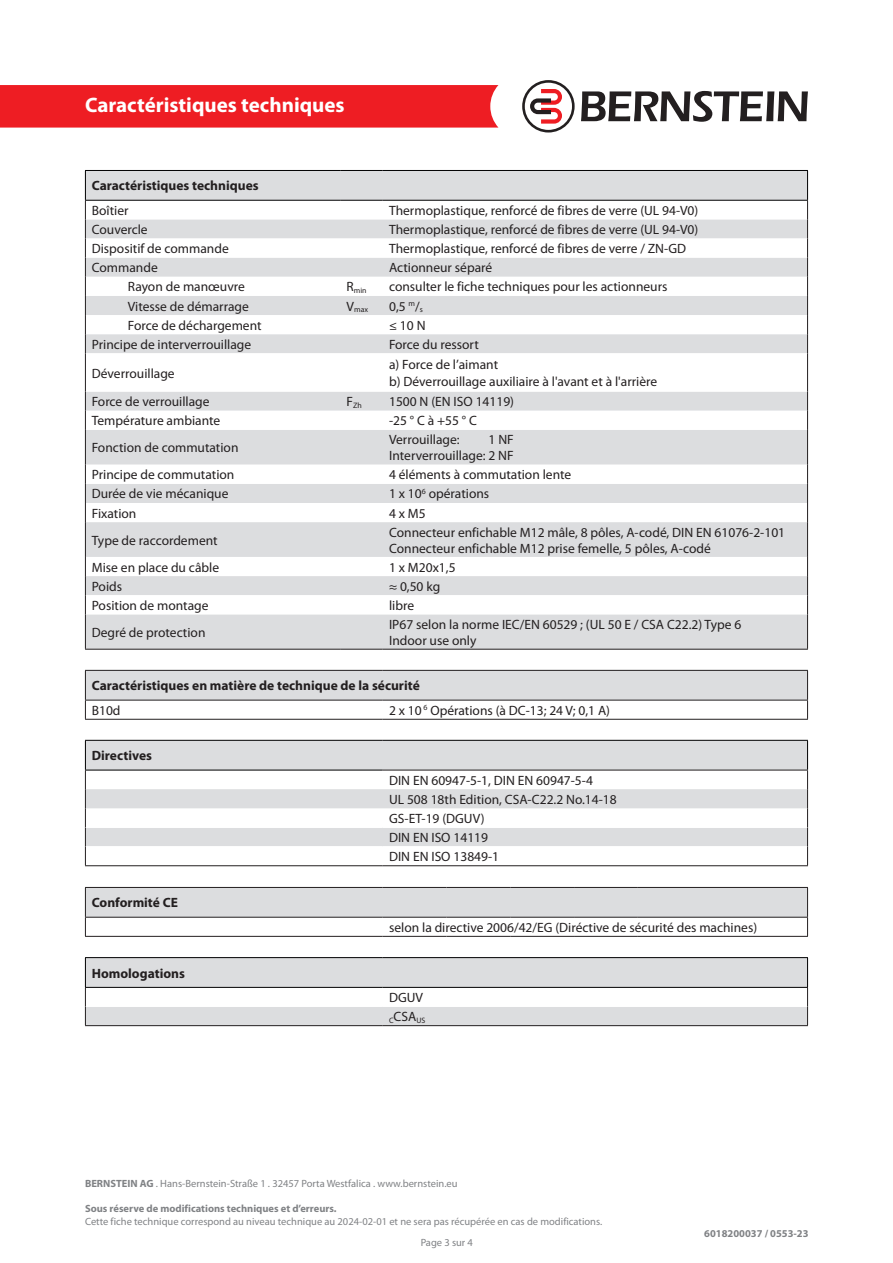
<style>
.page{position:relative;width:893px;height:1263px;background:#fff}
.page>*{position:absolute;margin:0;border:0;box-sizing:border-box;transform-origin:0 0}
.t1{font:700 21px "Myriad Pro";color:#fff}
.t2{font:13.5px/16.2px "Myriad Pro";color:#231f20}
.t3{font:700 13.5px "Myriad Pro";color:#231f20}
.t4{font:10.5px/21px "Myriad Pro";color:#808285}
.t5{font:700 10.5px "Myriad Pro";color:#808285}
.t6{font:7.8px "Myriad Pro";color:#231f20}
.s1{font-weight:700}
</style>
<div class="page">
<div style="left:0;top:85px;width:498px;height:43px;background:#ee1d23"></div>
<svg style="left:581px;top:91px;width:227px;height:31px"></svg>
<svg style="left:522px;top:80px;width:53px;height:53px"></svg>
<div style="left:86px;top:171px;width:721px;height:478px;background:#dcdddf"></div>
<svg style="left:86px;top:201px;width:721px;height:413px"></svg>
<hr style="left:85px;top:353px;width:1px;height:39px;background:#231f20">
<hr style="left:807px;top:353px;width:1px;height:39px;background:#231f20">
<svg style="left:85px;top:392px;width:1px;height:38px"></svg>
<svg style="left:807px;top:392px;width:1px;height:38px"></svg>
<hr style="left:85px;top:430px;width:1px;height:35px;background:#231f20">
<hr style="left:807px;top:430px;width:1px;height:35px;background:#231f20">
<svg style="left:85px;top:465px;width:1px;height:57px"></svg>
<svg style="left:807px;top:465px;width:1px;height:57px"></svg>
<hr style="left:85px;top:522px;width:1px;height:35px;background:#231f20">
<hr style="left:807px;top:522px;width:1px;height:35px;background:#231f20">
<svg style="left:85px;top:557px;width:1px;height:57px"></svg>
<svg style="left:807px;top:557px;width:1px;height:57px"></svg>
<hr style="left:85px;top:614px;width:1px;height:35px;background:#231f20">
<hr style="left:807px;top:614px;width:1px;height:35px;background:#231f20">
<hr style="left:85px;top:649px;width:255px;height:1px;background:#231f20">
<hr style="left:340px;top:649px;width:43px;height:1px;background:#231f20">
<hr style="left:383px;top:649px;width:425px;height:1px;background:#231f20">
<hr style="left:85px;top:170px;width:255px;height:1px;background:#000001">
<svg style="left:85px;top:171px;width:1px;height:182px"></svg>
<hr style="left:340px;top:170px;width:43px;height:1px;background:#000001">
<hr style="left:383px;top:170px;width:425px;height:1px;background:#000001">
<svg style="left:807px;top:171px;width:1px;height:182px"></svg>
<hr style="left:85px;top:200px;width:255px;height:1px;background:#000001">
<hr style="left:340px;top:200px;width:43px;height:1px;background:#000001">
<hr style="left:383px;top:200px;width:425px;height:1px;background:#000001">
<hr style="left:85px;top:670px;width:298px;height:1px;background:#231f20">
<hr style="left:383px;top:670px;width:425px;height:1px;background:#231f20">
<svg style="left:85px;top:671px;width:723px;height:48px"></svg>
<hr style="left:85px;top:719px;width:298px;height:1px;background:#231f20">
<hr style="left:383px;top:719px;width:425px;height:1px;background:#231f20">
<hr style="left:85px;top:700px;width:298px;height:1px;background:#231f20">
<hr style="left:383px;top:700px;width:425px;height:1px;background:#231f20">
<svg style="left:85px;top:888px;width:723px;height:48px"></svg>
<hr style="left:85px;top:887px;width:298px;height:1px;background:#231f20">
<hr style="left:383px;top:887px;width:63px;height:1px;background:#231f20">
<hr style="left:446px;top:887px;width:64px;height:1px;background:#231f20">
<hr style="left:510px;top:887px;width:64px;height:1px;background:#231f20">
<hr style="left:574px;top:887px;width:64px;height:1px;background:#231f20">
<hr style="left:638px;top:887px;width:170px;height:1px;background:#231f20">
<hr style="left:85px;top:917px;width:298px;height:1px;background:#231f20">
<hr style="left:383px;top:917px;width:63px;height:1px;background:#231f20">
<hr style="left:446px;top:917px;width:64px;height:1px;background:#231f20">
<hr style="left:510px;top:917px;width:64px;height:1px;background:#231f20">
<hr style="left:574px;top:917px;width:64px;height:1px;background:#231f20">
<hr style="left:638px;top:917px;width:170px;height:1px;background:#231f20">
<hr style="left:85px;top:936px;width:298px;height:1px;background:#231f20">
<hr style="left:383px;top:936px;width:63px;height:1px;background:#231f20">
<hr style="left:446px;top:936px;width:64px;height:1px;background:#231f20">
<hr style="left:510px;top:936px;width:64px;height:1px;background:#231f20">
<hr style="left:574px;top:936px;width:64px;height:1px;background:#231f20">
<hr style="left:638px;top:936px;width:170px;height:1px;background:#231f20">
<svg style="left:86px;top:741px;width:721px;height:105px;fill:#dcdddf"></svg>
<hr style="left:85px;top:740px;width:298px;height:1px;background:#000001">
<hr style="left:383px;top:740px;width:425px;height:1px;background:#000001">
<hr style="left:85px;top:770px;width:298px;height:1px;background:#000001">
<hr style="left:86px;top:827px;width:297px;height:1px;background:#fff">
<hr style="left:383px;top:827px;width:424px;height:1px;background:#fff">
<svg style="left:85px;top:741px;width:1px;height:124px"></svg>
<svg style="left:807px;top:741px;width:1px;height:124px"></svg>
<hr style="left:85px;top:865px;width:298px;height:1px;background:#231f20">
<hr style="left:383px;top:865px;width:425px;height:1px;background:#231f20">
<hr style="left:383px;top:770px;width:425px;height:1px;background:#231f20">
<hr style="left:85px;top:957px;width:298px;height:1px;background:#000001">
<hr style="left:383px;top:957px;width:425px;height:1px;background:#000001">
<svg style="left:85px;top:958px;width:723px;height:67px"></svg>
<hr style="left:85px;top:1025px;width:298px;height:1px;background:#231f20">
<hr style="left:383px;top:1025px;width:425px;height:1px;background:#231f20">
<h1 class="t1" style="left:85px;top:91px;width:261px">Caractéristiques techniques</h1>
<p class="t3" style="left:92px;top:177px;width:168px">Caractéristiques techniques</p>
<p class="t2" style="left:92px;top:202px;width:38px">Boîtier</p>
<p class="t2" style="left:389px;top:202px;width:311px">Thermoplastique, renforcé de fibres de verre (UL 94-V0)</p>
<p class="t2" style="left:92px;top:221px;width:57px">Couvercle</p>
<p class="t2" style="left:389px;top:221px;width:311px">Thermoplastique, renforcé de fibres de verre (UL 94-V0)</p>
<p class="t2" style="left:92px;top:240px;width:139px">Dispositif de commande</p>
<p class="t2" style="left:389px;top:240px;width:299px">Thermoplastique, renforcé de fibres de verre / ZN-GD</p>
<p class="t2" style="left:92px;top:259px;width:67px">Commande</p>
<p class="t2" style="left:389px;top:259px;width:105px">Actionneur séparé</p>
<p class="t2" style="left:128px;top:279px;width:118px">Rayon de manœuvre</p>
<p class="t6" style="left:347px;top:285px;width:22px"><sup>R</sup>min</p>
<p class="t2" style="left:389px;top:279px;width:280px">consulter le fiche techniques pour les actionneurs</p>
<p class="t2" style="left:128px;top:298px;width:122px">Vitesse de démarrage</p>
<p class="t6" style="left:347px;top:305px;width:23px"><sup>V</sup>max</p>
<p class="t2" style="left:389px;top:298px;width:35px">0,5 <sup>m</sup>/<sub>s</sub></p>
<p class="t2" style="left:128px;top:317px;width:135px">Force de déchargement</p>
<p class="t2" style="left:389px;top:317px;width:38px">≤ 10 N</p>
<p class="t2" style="left:92px;top:336px;width:161px">Principe de interverrouillage</p>
<p class="t2" style="left:389px;top:336px;width:91px">Force du ressort</p>
<p class="t2" style="left:92px;top:365px;width:84px">Déverrouillage</p>
<p class="t2" style="left:389px;top:357px;width:270px">a) Force de l’aimant<br>b) Déverrouillage auxiliaire à l'avant et à l'arrière</p>
<p class="t2" style="left:92px;top:393px;width:119px">Force de verrouillage</p>
<p class="t6" style="left:347px;top:400px;width:17px"><sup>F</sup>Zh</p>
<p class="t2" style="left:389px;top:393px;width:127px">1500 N (EN ISO 14119)</p>
<p class="t2" style="left:92px;top:412px;width:130px">Température ambiante</p>
<p class="t2" style="left:389px;top:412px;width:89px">-25 ° C à +55 ° C</p>
<p class="t2" style="left:92px;top:439px;width:148px">Fonction de commutation</p>
<p class="t2" style="left:389px;top:431px;width:72px">Verrouillage:</p>
<p class="t2" style="left:389px;top:431px;width:126px;text-align:right">1 NF<br>Interverrouillage: 2 NF</p>
<p class="t2" style="left:92px;top:466px;width:144px">Principe de commutation</p>
<p class="t2" style="left:389px;top:466px;width:184px">4 éléments à commutation lente</p>
<p class="t2" style="left:92px;top:486px;width:138px">Durée de vie mécanique</p>
<p class="t2" style="left:389px;top:486px;width:102px">1 x 10<sup>6</sup> opérations</p>
<p class="t2" style="left:92px;top:505px;width:46px">Fixation</p>
<p class="t2" style="left:389px;top:505px;width:38px">4 x M5</p>
<p class="t2" style="left:92px;top:532px;width:127px">Type de raccordement</p>
<p class="t2" style="left:389px;top:524px;width:398px">Connecteur enfichable M12 mâle, 8 pôles, A-codé, DIN EN 61076-2-101<br>Connecteur enfichable M12 prise femelle, 5 pôles, A-codé</p>
<p class="t2" style="left:92px;top:559px;width:129px">Mise en place du câble</p>
<p class="t2" style="left:389px;top:559px;width:68px">1 x M20x1,5</p>
<p class="t2" style="left:92px;top:578px;width:32px">Poids</p>
<p class="t2" style="left:389px;top:578px;width:53px">≈ 0,50 kg</p>
<p class="t2" style="left:92px;top:597px;width:118px">Position de montage</p>
<p class="t2" style="left:389px;top:597px;width:27px">libre</p>
<p class="t2" style="left:92px;top:624px;width:115px">Degré de protection</p>
<p class="t2" style="left:389px;top:616px;width:354px">IP67 selon la norme IEC/EN 60529 ; (UL 50 E / CSA C22.2) Type 6<br>Indoor use only</p>
<p class="t3" style="left:92px;top:677px;width:330px">Caractéristiques en matière de technique de la sécurité</p>
<p class="t2" style="left:92px;top:702px;width:30px">B10d</p>
<p class="t2" style="left:389px;top:702px;width:222px">2 x 10 <sup>6</sup> Opérations (à DC-13; 24 V; 0,1 A)</p>
<p class="t3" style="left:92px;top:747px;width:62px">Directives</p>
<p class="t3" style="left:92px;top:894px;width:88px">Conformité CE</p>
<p class="t3" style="left:92px;top:964px;width:95px">Homologations</p>
<p class="t2" style="left:389px;top:771px;width:229px;line-height:19px">DIN EN 60947-5-1, DIN EN 60947-5-4<br>UL 508 18th Edition, CSA-C22.2 No.14-18<br>GS-ET-19 (DGUV)<br>DIN EN ISO 14119<br>DIN EN ISO 13849-1</p>
<p class="t2" style="left:389px;top:919px;width:370px">selon la directive 2006/42/EG (Diréctive de sécurité des machines)</p>
<p class="t2" style="left:389px;top:989px;width:35px">DGUV</p>
<p class="t6" style="left:389px;top:1015px;width:38px">C<sup>CSA</sup>US</p>
<p class="t4" style="left:85px;top:1173px;width:374px"><span class="s1">BERNSTEIN AG</span> . Hans-Bernstein-Straße 1 . 32457 Porta Westfalica . www.bernstein.eu</p>
<p class="t5" style="left:85px;top:1202px;width:253px">Sous réserve de modifications techniques et d’erreurs.</p>
<p class="t4" style="left:421px;top:1211px;width:183px;text-indent:-336px">Cette fiche technique correspond au niveau technique au 2024-02-01 et ne sera pas récupérée en cas de modifications.<br>Page 3 sur 4</p>
<p class="t5" style="left:704px;top:1227px;width:106px">6018200037 / 0553-23</p>
</div>
